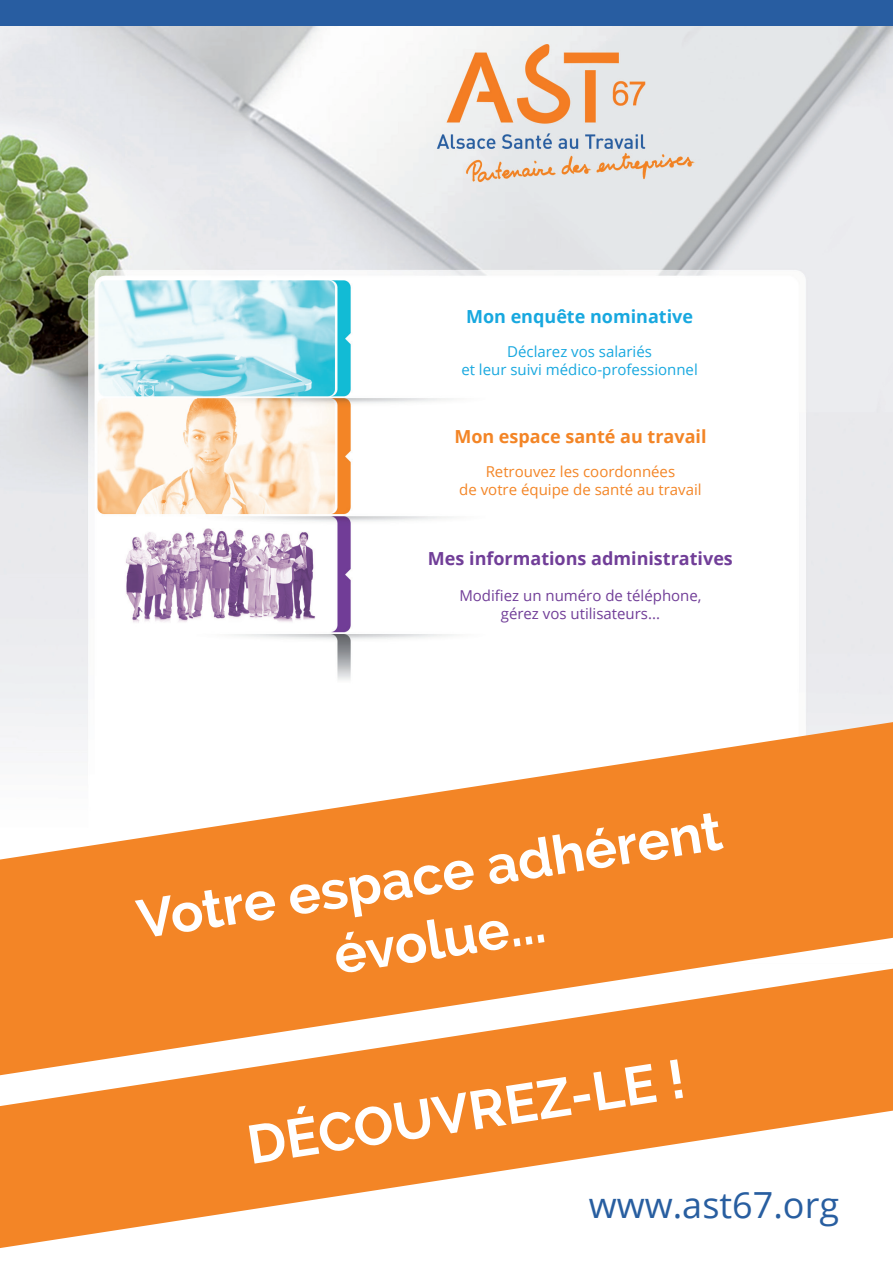
<style>
.page{position:relative;width:893px;height:1263px;background:#fff}
.page>*{position:absolute;margin:0;border:0;box-sizing:border-box;transform-origin:0 0}
.t1{font:700 54px/64.9px "Raleway";color:#fff;text-align:center}
.t2{font:36px "Open Sans";color:#285ea0}
.t3{font:700 18px "Open Sans";color:#713e98}
.t4{font:700 18px "Open Sans";color:#f38526}
.t5{font:700 18px "Open Sans";color:#18a8df}
.t6{font:15px/18px "Open Sans";color:#f38526;text-align:center}
.t7{font:15px/18px "Open Sans";color:#713e98;text-align:center}
.t8{font:15px/18px "Open Sans";color:#18a8df;text-align:center}
</style>
<div class="page">
<img style="left:0;top:25px;width:893px;height:697px">
<div style="left:0;top:0;width:893px;height:25px;background:#285da1"></div>
<svg style="left:0;top:722px;width:893px;height:247px;fill:#f38526"></svg>
<svg style="left:0;top:969px;width:893px;height:279px;fill:#f38526"></svg>
<p class="t5" style="left:466px;top:304px;width:229px">Mon enquête nominative</p>
<p class="t8" style="left:461px;top:342px;width:238px">Déclarez vos salariés<br>et leur suivi médico-professionnel</p>
<p class="t4" style="left:454px;top:424px;width:254px">Mon espace santé au travail</p>
<p class="t6" style="left:459px;top:463px;width:244px">Retrouvez les coordonnées<br>de votre équipe de santé au travail</p>
<p class="t3" style="left:428px;top:545px;width:306px">Mes informations administratives</p>
<p class="t7" style="left:459px;top:586px;width:244px">Modifiez un numéro de téléphone, gérez vos utilisateurs...</p>
<h1 class="t1" style="left:133px;top:889px;width:592px;rotate:-9deg">Votre espace adhérent évolue...</h1>
<h1 class="t1" style="left:243px;top:1114px;width:443px;rotate:-9deg">DÉCOUVREZ-LE !</h1>
<h2 class="t2" style="left:589px;top:1180px;width:252px">www.ast67.org</h2>
</div>
